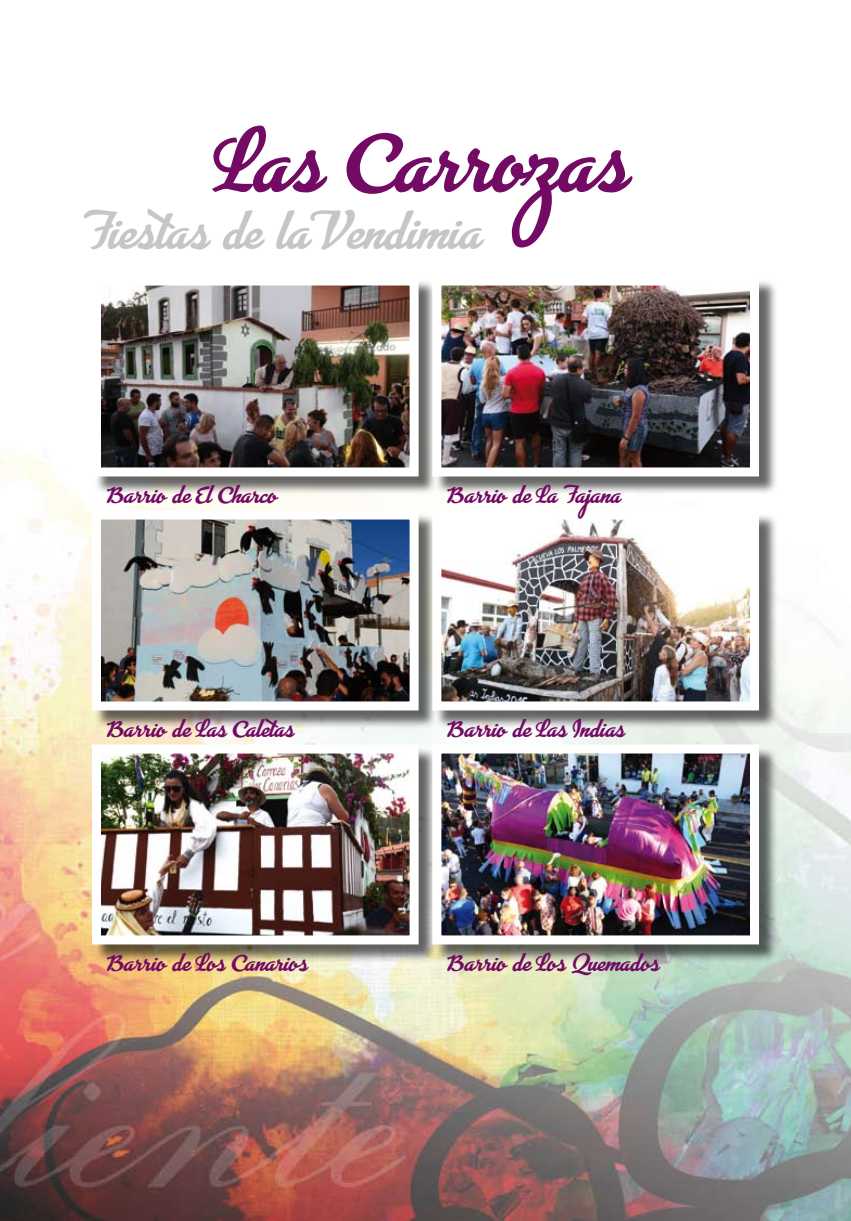
<style>
.page{position:relative;width:851px;height:1221px;background:#fff}
.page>*{position:absolute;margin:0;border:0;box-sizing:border-box;transform-origin:0 0}
.t1{font:700 75px "Advertising Script";color:#730b64}
.t2{font:700 45px "Advertising Script";color:#c5c6c8}
.t3{font:700 21px "Advertising Script";color:#730b64}
</style>
<div class="page">
<img style="left:0;top:454px;width:850px;height:766px">
<div style="left:94px;top:279px;width:343px;height:216px;background:#000;opacity:.6"></div>
<img style="left:102px;top:286px;width:306px;height:180px">
<div style="left:92px;top:276px;width:326px;height:200px;border:9px solid #fff"></div>
<div style="left:434px;top:279px;width:343px;height:216px;background:#000;opacity:.6"></div>
<img style="left:442px;top:286px;width:306px;height:180px">
<div style="left:432px;top:276px;width:326px;height:200px;border:9px solid #fff"></div>
<div style="left:94px;top:512px;width:343px;height:217px;background:#000;opacity:.6"></div>
<img style="left:102px;top:520px;width:306px;height:180px">
<div style="left:92px;top:510px;width:326px;height:200px;border:9px solid #fff"></div>
<div style="left:434px;top:512px;width:343px;height:217px;background:#000;opacity:.6"></div>
<img style="left:442px;top:520px;width:306px;height:180px">
<div style="left:432px;top:510px;width:326px;height:200px;border:9px solid #fff"></div>
<div style="left:94px;top:746px;width:343px;height:217px;background:#000;opacity:.6"></div>
<img style="left:102px;top:754px;width:306px;height:180px">
<div style="left:92px;top:744px;width:326px;height:200px;border:9px solid #fff"></div>
<div style="left:434px;top:746px;width:343px;height:217px;background:#000;opacity:.6"></div>
<img style="left:442px;top:754px;width:306px;height:180px">
<div style="left:432px;top:744px;width:326px;height:200px;border:9px solid #fff"></div>
<h1 class="t1" style="left:221px;top:122px;width:409px">Las Carrozas</h1>
<h2 class="t2" style="left:85px;top:207px;width:398px">Fiestas de la Vendimia</h2>
<p class="t3" style="left:106px;top:483px;width:172px">Barrio de El Charco</p>
<p class="t3" style="left:446px;top:483px;width:176px">Barrio de La Fajana</p>
<p class="t3" style="left:106px;top:717px;width:189px">Barrio de Las Caletas</p>
<p class="t3" style="left:446px;top:717px;width:180px">Barrio de Las Indias</p>
<p class="t3" style="left:106px;top:950px;width:203px">Barrio de Los Canarios</p>
<p class="t3" style="left:446px;top:950px;width:214px">Barrio de Los Quemados</p>
</div>
